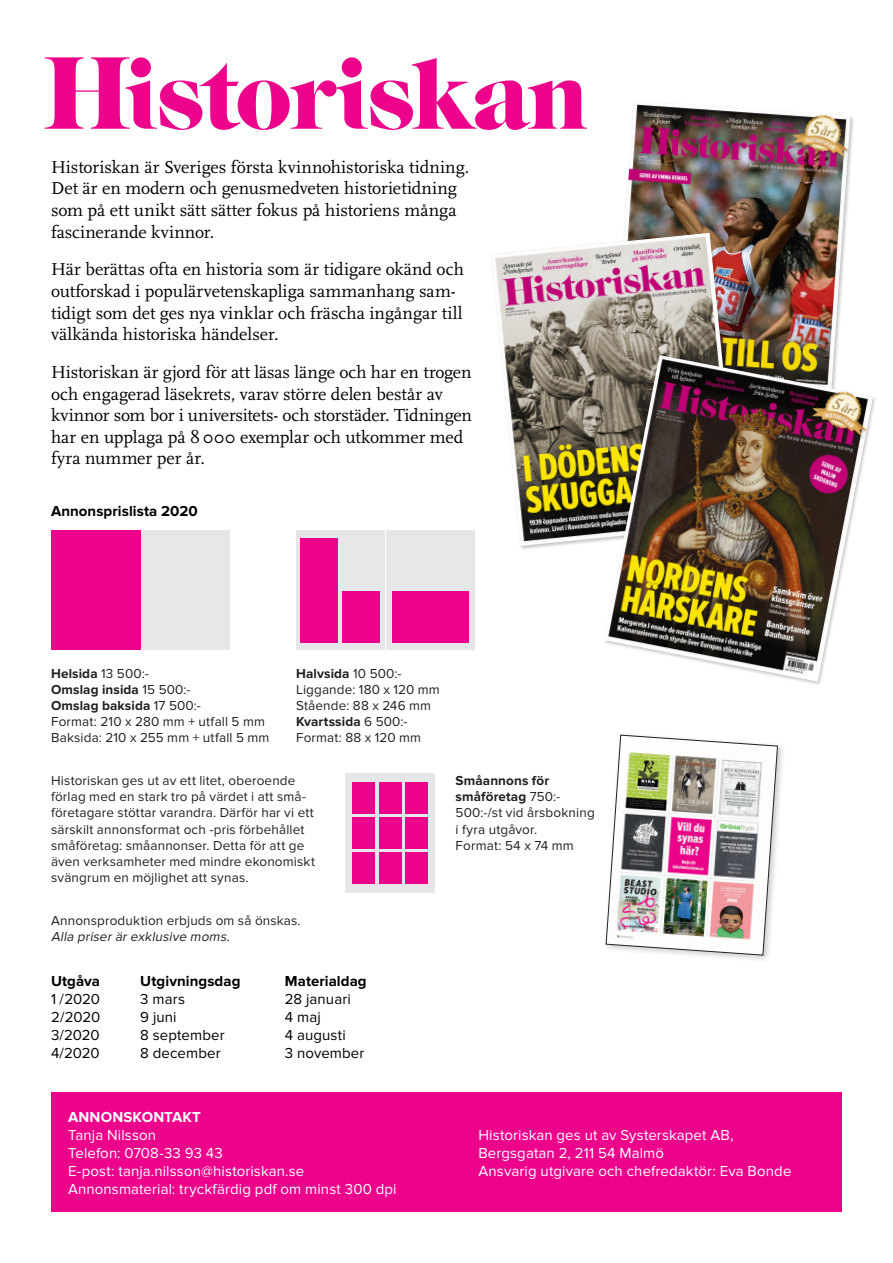
<style>
.page{position:relative;width:893px;height:1263px;background:#fff}
.page>*{position:absolute;margin:0;border:0;box-sizing:border-box;transform-origin:0 0}
.Default{font:18px/21.6px "Scala Q2";letter-spacing:-.005em;color:#000}
.t1{font:15px/18px "Proxima Nova";letter-spacing:.005em;color:#fff}
.Default-2{font:15px "Proxima Nova";letter-spacing:.005em;color:#000}
.Default-3{font:700 15px "Proxima Nova";letter-spacing:.005em;color:#000}
.t2{font:700 15px "Proxima Nova";letter-spacing:.01em;color:#fff}
.t3{font:13.5px/16.2px "Proxima Nova";letter-spacing:.01em;color:#231f20}
.t4{font:700 13.5px "Proxima Nova";letter-spacing:.01em;color:#231f20}
.t5{font:italic 13.5px "Proxima Nova";color:#231f20}
.s1{font-weight:400}
.s2{font-weight:700}
</style>
<div class="page">
<div style="left:51px;top:1093px;width:791px;height:119px;background:#ed028c"></div>
<div style="left:612px;top:100px;width:243px;height:309px;background:#231f20;opacity:.25"></div>
<img style="left:614px;top:101px;width:236px;height:253px">
<svg style="left:45px;top:57px;width:542px;height:73px"></svg>
<div style="left:603px;top:732px;width:183px;height:232px;background:#231f20;opacity:.25"></div>
<img style="left:606px;top:735px;width:172px;height:220px">
<div style="left:140px;top:531px;width:90px;height:119px;background:#e6e7e9"></div>
<div style="left:51px;top:531px;width:89px;height:119px;background:#ed028c"></div>
<div style="left:296px;top:531px;width:88px;height:119px;background:#e6e7e9"></div>
<div style="left:301px;top:538px;width:37px;height:105px;background:#ed028c"></div>
<div style="left:342px;top:592px;width:38px;height:51px;background:#ed028c"></div>
<div style="left:386px;top:531px;width:89px;height:119px;background:#e6e7e9"></div>
<div style="left:392px;top:592px;width:77px;height:51px;background:#ed028c"></div>
<div style="left:345px;top:773px;width:90px;height:119px;background:#e6e7e9"></div>
<div style="left:352px;top:782px;width:23px;height:32px;background:#ed028c"></div>
<div style="left:352px;top:817px;width:23px;height:32px;background:#ed028c"></div>
<div style="left:352px;top:852px;width:23px;height:31px;background:#ed028c"></div>
<div style="left:379px;top:782px;width:22px;height:32px;background:#ed028c"></div>
<div style="left:379px;top:817px;width:22px;height:32px;background:#ed028c"></div>
<div style="left:379px;top:852px;width:22px;height:31px;background:#ed028c"></div>
<div style="left:405px;top:782px;width:23px;height:32px;background:#ed028c"></div>
<div style="left:405px;top:817px;width:23px;height:32px;background:#ed028c"></div>
<div style="left:405px;top:852px;width:23px;height:31px;background:#ed028c"></div>
<img style="left:495px;top:233px;width:244px;height:313px">
<div style="left:603px;top:354px;width:274px;height:332px;background:#fff"></div>
<img style="left:604px;top:355px;width:269px;height:327px">
<p class="Default" style="left:51px;top:156px;width:420px">Historiskan är Sveriges första kvinnohistoriska tidning.</p>
<p class="Default" style="left:51px;top:178px;width:408px;text-align:justify">Det är en modern och genusmedveten historietidning som på ett unikt sätt sätter fokus på historiens många fascinerande kvinnor.</p>
<p class="Default" style="left:51px;top:259px;width:414px">Här berättas ofta en historia som är tidigare okänd och outforskad i populärvetenskapliga sammanhang sam&shy;tidigt som det ges nya vinklar och fräscha ingångar till välkända historiska händelser.</p>
<p class="Default" style="left:51px;top:362px;width:422px">Historiskan är gjord för att läsas länge och har en trogen och engagerad läsekrets, varav större delen består av kvinnor som bor i universitets- och storstäder. Tidningen har en upplaga på 8 000 exemplar och utkommer med fyra nummer per år.</p>
<p class="Default-3" style="left:51px;top:503px;width:148px">Annonsprislista 2020</p>
<p class="t4" style="left:296px;top:665px;width:107px">Halvsida <span class="s1">10 500:-</span></p>
<p class="t3" style="left:296px;top:681px;width:145px">Liggande: 180 x 120 mm</p>
<p class="t3" style="left:296px;top:698px;width:137px">Stående: 88 x 246 mm</p>
<p class="t4" style="left:296px;top:714px;width:113px">Kvartssida <span class="s1">6 500:-</span></p>
<p class="t3" style="left:296px;top:730px;width:127px">Format: 88 x 120 mm</p>
<p class="t3" style="left:51px;top:773px;width:266px">Historiskan ges ut av ett litet, oberoende förlag med en stark tro på värdet i att små&shy;företagare stöttar varandra. Därför har vi ett särskilt annonsformat och -pris förbehållet småföretag: småannonser. Detta för att ge även verksamheter med mindre ekonomiskt svängrum en möjlighet att synas.</p>
<p class="t4" style="left:51px;top:665px;width:99px">Helsida <span class="s1">13 500:-</span></p>
<p class="t4" style="left:51px;top:682px;width:141px">Omslag insida <span class="s1">15 500:-</span></p>
<p class="t4" style="left:51px;top:698px;width:151px">Omslag baksida <span class="s1">17 500:-</span></p>
<p class="t3" style="left:51px;top:714px;width:216px">Format: 210 x 280 mm + utfall 5 mm</p>
<p class="t3" style="left:51px;top:730px;width:220px">Baksida: 210 x 255 mm + utfall 5 mm</p>
<p class="t3" style="left:51px;top:913px;width:251px">Annonsproduktion erbjuds om så önskas.</p>
<p class="t5" style="left:51px;top:929px;width:183px">Alla priserärexklusive moms.</p>
<p class="Default-3" style="left:51px;top:972px;width:51px">Utgåva</p>
<p class="Default-3" style="left:140px;top:972px;width:102px">Utgivningsdag</p>
<p class="Default-3" style="left:285px;top:972px;width:83px">Materialdag</p>
<p class="Default-2" style="left:51px;top:990px;width:50px">1 /2020</p>
<p class="Default-2" style="left:140px;top:990px;width:46px">3 mars</p>
<p class="Default-2" style="left:285px;top:990px;width:67px">28 januari</p>
<p class="Default-2" style="left:51px;top:1008px;width:51px">2/2020</p>
<p class="Default-2" style="left:140px;top:1008px;width:38px">9 juni</p>
<p class="Default-2" style="left:285px;top:1008px;width:37px">4 maj</p>
<p class="Default-2" style="left:51px;top:1026px;width:50px">3/2020</p>
<p class="Default-2" style="left:140px;top:1026px;width:86px">8 september</p>
<p class="Default-2" style="left:285px;top:1026px;width:62px">4 augusti</p>
<p class="Default-2" style="left:51px;top:1044px;width:50px">4/2020</p>
<p class="Default-2" style="left:140px;top:1044px;width:82px">8 december</p>
<p class="Default-2" style="left:285px;top:1044px;width:81px">3 november</p>
<p class="t3" style="left:456px;top:773px;width:141px"><span class="s2">Småannons för småföretag</span> 750:-<br>500:-/st vid årsbokning i fyra utgåvor.</p>
<p class="t3" style="left:456px;top:837px;width:120px">Format: 54 x 74 mm</p>
<p class="t2" style="left:68px;top:1108px;width:134px">ANNONSKONTAKT</p>
<p class="t1" style="left:68px;top:1126px;width:90px">Tanja Nilsson</p>
<p class="t1" style="left:68px;top:1144px;width:156px">Telefon: 0708-33 93 43</p>
<p class="t1" style="left:68px;top:1162px;width:238px">E-post: tanja.nilsson@historiskan.se</p>
<p class="t1" style="left:68px;top:1180px;width:330px">Annonsmaterial: tryckfärdig pdf om minst 300 dpi</p>
<p class="t1" style="left:478px;top:1126px;width:257px">Historiskan ges ut av Systerskapet AB,<br>Bergsgatan 2, 211 54 Malmö</p>
<p class="t1" style="left:478px;top:1162px;width:315px">Ansvarig utgivare och chefredaktör: Eva Bonde</p>
</div>
